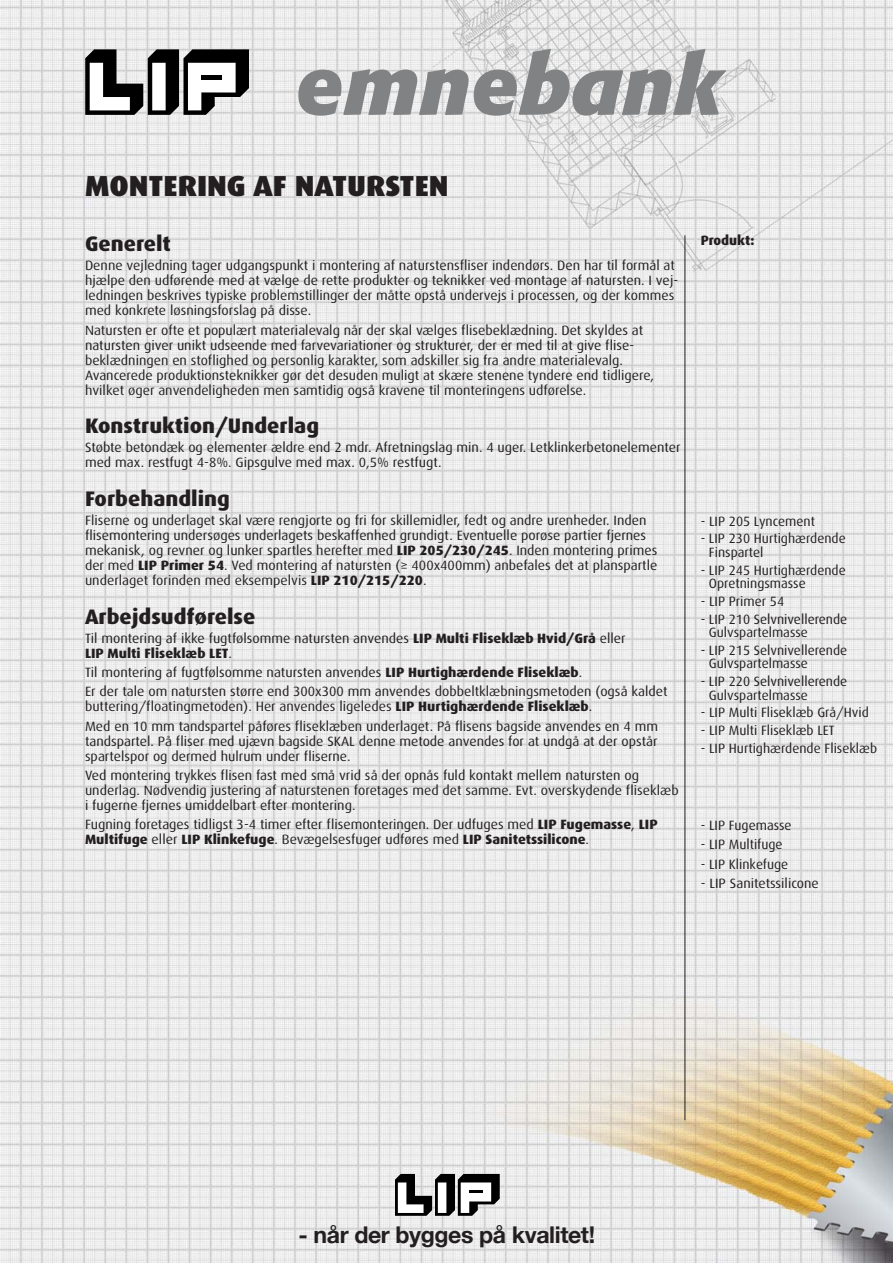
<style>
.page{position:relative;width:893px;height:1263px;background:#fff}
.page>*{position:absolute;margin:0;border:0;box-sizing:border-box;transform-origin:0 0}
.t1{font:italic 700 82.5px "Formata";color:#808284}
.t2{font:900 28.95px "Dax";color:#231f20}
.t3{font:700 23.1px "Helvetica Neue";letter-spacing:-.015em;color:#231f20}
.t4{font:800 21px "Dax";color:#231f20}
.t5{font:13.5px/15px "Dax";color:#231f20}
.t6{font:800 13.5px "Dax";color:#231f20}
.s1{font-weight:800}
</style>
<div class="page">
<img style="left:0;top:0;width:892px;height:1263px">
<svg style="left:85px;top:49px;width:164px;height:66px"></svg>
<div style="left:152px;top:63px;width:14px;height:47px;background:#fff"></div>
<div style="left:201px;top:75px;width:21px;height:5px;background:#000"></div>
<svg style="left:395px;top:1174px;width:104px;height:42px"></svg>
<hr style="left:684px;top:235px;width:1px;height:885px;background:#231f20">
<h1 class="t1" style="left:295px;top:49px;width:429px">emnebank</h1>
<h2 class="t2" style="left:85px;top:172px;width:365px">MONTERING AF NATURSTEN</h2>
<h3 class="t4" style="left:85px;top:234px;width:87px">Generelt</h3>
<p class="t5" style="left:85px;top:259px;width:594px">Denne vejledning tager udgangspunkt i montering af naturstensfliser indendørs. Den har til formål at hjælpe den udførende med at vælge de rette produkter og teknikker ved montage af natursten. I vej&shy;ledningen beskrives typiske problemstillinger der måtte opstå undervejs i processen, og der kommes med konkrete løsningsforslag på disse.</p>
<p class="t5" style="left:85px;top:323px;width:570px">Natursten er ofte et populært materialevalg når der skal vælges flisebeklædning. Det skyldes at natursten giver unikt udseende med farvevariationer og strukturer, der er med til at give flise&shy;beklædningen en stoflighed og personlig karakter, som adskiller sig fra andre materialevalg.<br>Avancerede produktionsteknikker gør det desuden muligt at skære stenene tyndere end tidligere, hvilket øger anvendeligheden men samtidig også kravene til monteringens udførelse.</p>
<h3 class="t4" style="left:85px;top:416px;width:235px">Konstruktion/Underlag</h3>
<p class="t5" style="left:85px;top:441px;width:597px">Støbte betondæk og elementer ældre end 2 mdr. Afretningslag min. 4 uger. Letklinkerbetonelementer med max. restfugt 4-8%. Gipsgulve med max. 0,5% restfugt.</p>
<h3 class="t4" style="left:85px;top:488px;width:146px">Forbehandling</h3>
<p class="t5" style="left:85px;top:514px;width:574px">Fliserne og underlaget skal være rengjorte og fri for skillemidler, fedt og andre urenheder. Inden flisemontering undersøges underlagets beskaffenhed grundigt. Eventuelle porøse partier fjernes mekanisk, og revner og lunker spartles herefter med <span class="s1">LIP 205/230/245</span>. Inden montering primes der med <span class="s1">LIP Primer 54</span>. Ved montering af natursten (≥ 400x400mm) anbefales det at planspartle underlaget forinden med eksempelvis <span class="s1">LIP 210/215/220</span>.</p>
<h3 class="t4" style="left:85px;top:606px;width:172px">Arbejdsudførelse</h3>
<p class="t5" style="left:85px;top:632px;width:542px">Til montering af ikke fugtfølsomme natursten anvendes <span class="s1">LIP Multi Fliseklæb Hvid/Grå</span> eller<br><span class="s1">LIP Multi Fliseklæb LET</span>.</p>
<p class="t5" style="left:85px;top:664px;width:584px;line-height:19.2px">Til montering af fugtfølsomme natursten anvendes <span class="s1">LIP Hurtighærdende Fliseklæb</span>.<br>Er der tale om natursten større end 300x300 mm anvendes dobbeltklæbningsmetoden (også kaldet</p>
<p class="t5" style="left:85px;top:698px;width:574px;line-height:19.2px">buttering/floatingmetoden). Her anvendes ligeledes <span class="s1">LIP Hurtighærdende Fliseklæb</span>.<br>Med en 10 mm tandspartel påføres fliseklæben underlaget. På flisens bagside anvendes en 4 mm</p>
<p class="t5" style="left:85px;top:734px;width:574px">tandspartel. På fliser med ujævn bagside SKAL denne metode anvendes for at undgå at der opstår spartelspor og dermed hulrum under fliserne.</p>
<p class="t5" style="left:85px;top:769px;width:595px">Ved montering trykkes flisen fast med små vrid så der opnås fuld kontakt mellem natursten og underlag. Nødvendig justering af naturstenen foretages med det samme. Evt. overskydende fliseklæb i fugerne fjernes umiddelbart efter montering.</p>
<p class="t5" style="left:85px;top:818px;width:574px">Fugning foretages tidligst 3-4 timer efter flisemonteringen. Der udfuges med <span class="s1">LIP Fugemasse</span>, <span class="s1">LIP<br>Multifuge</span> eller <span class="s1">LIP Klinkefuge</span>. Bevægelsesfuger udføres med <span class="s1">LIP Sanitetssilicone</span>.</p>
<p class="t6" style="left:700px;top:234px;width:55px">Produkt:</p>
<p class="t5" style="left:700px;top:514px;width:116px">- LIP 205 Lyncement</p>
<p class="t5" style="left:709px;top:533px;width:138px;line-height:13.5px;text-indent:-8px">- LIP 230 Hurtighærdende<br>Finspartel</p>
<p class="t5" style="left:709px;top:564px;width:138px;line-height:13.5px;text-indent:-8px">- LIP 245 Hurtighærdende<br>Opretningsmasse</p>
<p class="t5" style="left:700px;top:594px;width:85px">- LIP Primer 54</p>
<p class="t5" style="left:709px;top:613px;width:140px;line-height:13.5px;text-indent:-8px">- LIP 210 Selvnivellerende<br>Gulvspartelmasse</p>
<p class="t5" style="left:709px;top:644px;width:140px;line-height:13.5px;text-indent:-8px">- LIP 215 Selvnivellerende<br>Gulvspartelmasse</p>
<p class="t5" style="left:709px;top:675px;width:140px;line-height:13.5px;text-indent:-8px">- LIP 220 Selvnivellerende<br>Gulvspartelmasse</p>
<p class="t5" style="left:700px;top:706px;width:169px">- LIP Multi Fliseklæb Grå/Hvid</p>
<p class="t5" style="left:700px;top:724px;width:135px">- LIP Multi Fliseklæb LET</p>
<p class="t5" style="left:700px;top:741px;width:178px">- LIP Hurtighærdende Fliseklæb</p>
<p class="t5" style="left:700px;top:819px;width:92px">- LIP Fugemasse</p>
<p class="t5" style="left:700px;top:838px;width:83px">- LIP Multifuge</p>
<p class="t5" style="left:700px;top:857px;width:89px">- LIP Klinkefuge</p>
<p class="t5" style="left:700px;top:876px;width:120px">- LIP Sanitetssilicone</p>
<h3 class="t3" style="left:298px;top:1220px;width:298px">- når der bygges på kvalitet!</h3>
</div>
